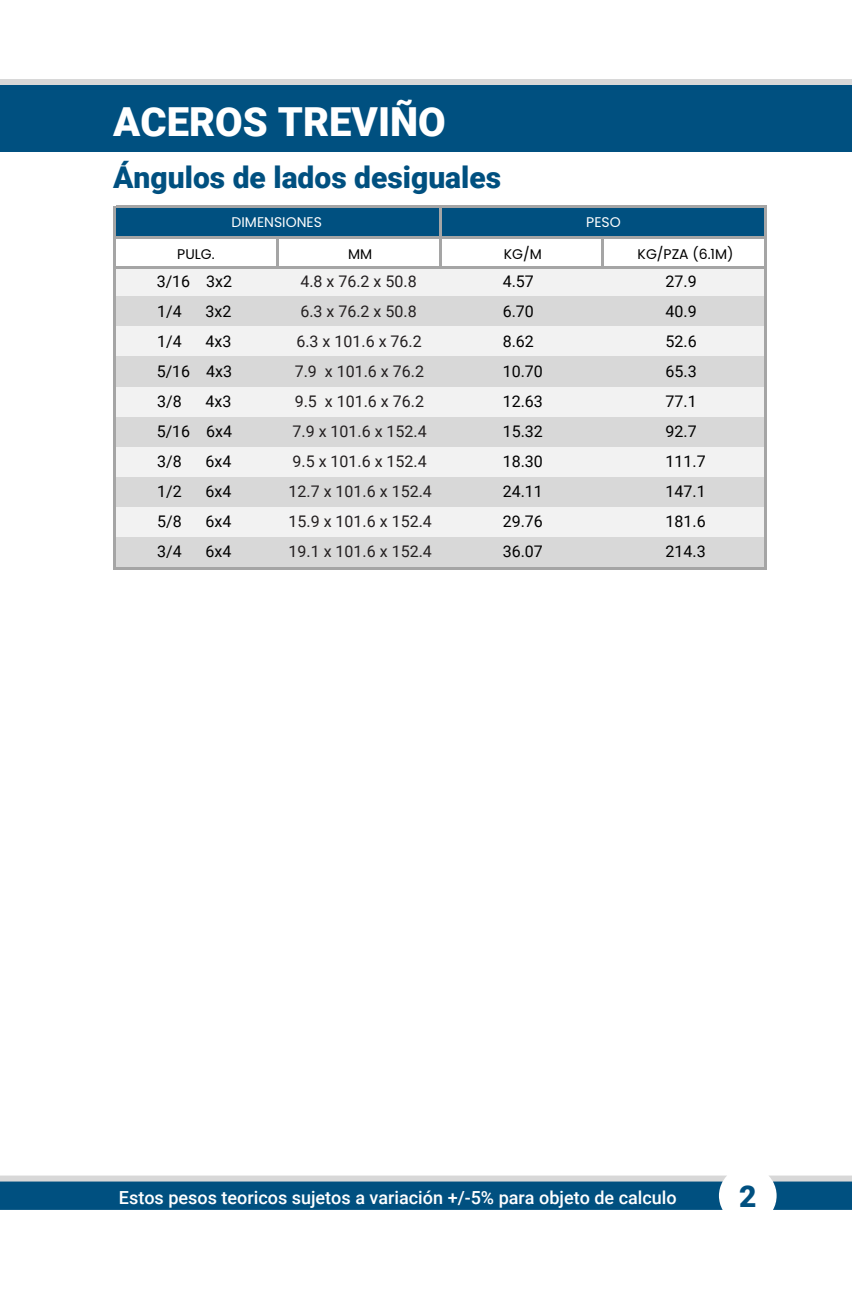
<style>
.page{position:relative;width:852px;height:1295px;background:#fff}
.page>*{position:absolute;margin:0;border:0;box-sizing:border-box;transform-origin:0 0}
.t1{font:900 40px "Roboto";color:#fff}
.t2{font:900 30px "Roboto";color:#005080}
.t3{font:500 18px "Roboto";color:#fff}
.t4{font:16px/30px "Roboto";color:#000}
.t5{font:16px/30px "Roboto";color:#231f20;text-align:center}
.t6{font:14px "Poppins";color:#000}
.t7{font:14px "Poppins";color:#fefefe}
</style>
<div class="page">
<svg style="left:0;top:1175px;width:852px;height:35px;background:#377398"></svg>
<div style="left:0;top:79px;width:852px;height:67px;background:#d8d8d8"></div>
<div style="left:0;top:85px;width:852px;height:67px;background:#005080"></div>
<div style="left:113px;top:207px;width:653px;height:32px;background:#005080"></div>
<div style="left:113px;top:267px;width:653px;height:32px;background:#f2f2f2"></div>
<div style="left:113px;top:297px;width:653px;height:32px;background:#d8d8d8"></div>
<div style="left:113px;top:327px;width:653px;height:32px;background:#f2f2f2"></div>
<div style="left:113px;top:357px;width:653px;height:32px;background:#d8d8d8"></div>
<div style="left:113px;top:387px;width:653px;height:32px;background:#f2f2f2"></div>
<div style="left:113px;top:417px;width:653px;height:32px;background:#d8d8d8"></div>
<div style="left:113px;top:447px;width:653px;height:32px;background:#f2f2f2"></div>
<div style="left:113px;top:477px;width:653px;height:32px;background:#d8d8d8"></div>
<div style="left:113px;top:507px;width:653px;height:32px;background:#f2f2f2"></div>
<div style="left:113px;top:537px;width:653px;height:32px;background:#d8d8d8"></div>
<hr style="left:113px;top:206px;width:3px;height:363px;background:#a5a5a5">
<hr style="left:764px;top:206px;width:2px;height:363px;background:#a5a5a5">
<hr style="left:276px;top:239px;width:3px;height:28px;background:#a5a5a5">
<hr style="left:439px;top:207px;width:2px;height:61px;background:#a5a5a5">
<hr style="left:601px;top:239px;width:3px;height:28px;background:#a5a5a5">
<hr style="left:116px;top:237px;width:648px;height:2px;background:#a5a5a5">
<hr style="left:116px;top:267px;width:650px;height:2px;background:#a5a5a5">
<hr style="left:116px;top:567px;width:650px;height:2px;background:#a5a5a5">
<hr style="left:116px;top:206px;width:650px;height:2px;background:#a5a5a5">
<h1 class="t1" style="left:113px;top:93px;width:334px">ACEROS TREVIÑO</h1>
<h2 class="t2" style="left:113px;top:157px;width:389px">Ángulos de lados desiguales</h2>
<p class="t7" style="left:231px;top:214px;width:92px">DIMENSIONES</p>
<p class="t7" style="left:586px;top:214px;width:36px">PESO</p>
<p class="t6" style="left:177px;top:246px;width:39px">PULG.</p>
<p class="t6" style="left:348px;top:246px;width:26px">MM</p>
<p class="t6" style="left:504px;top:246px;width:39px">KG/M</p>
<p class="t6" style="left:637px;top:246px;width:97px">KG/PZA (6.1M)</p>
<p class="t4" style="left:157px;top:266px;width:77px">3/16 3x2<br>1/4</p>
<p class="t4" style="left:205px;top:296px;width:27px">3x2</p>
<p class="t4" style="left:157px;top:326px;width:77px;text-align:justify;text-indent:49px">4x3<br>5/16 4x3<br>3/8</p>
<p class="t4" style="left:157px;top:326px;width:26px">1/4</p>
<p class="t4" style="left:157px;top:386px;width:77px;text-align:justify;text-indent:49px">4x3<br>5/16 6x4<br>3/8</p>
<p class="t4" style="left:205px;top:446px;width:27px">6x4</p>
<p class="t4" style="left:157px;top:476px;width:26px">1/2</p>
<p class="t4" style="left:205px;top:476px;width:27px">6x4</p>
<p class="t4" style="left:157px;top:506px;width:26px">5/8</p>
<p class="t4" style="left:205px;top:506px;width:27px">6x4</p>
<p class="t4" style="left:157px;top:536px;width:26px">3/4</p>
<p class="t4" style="left:205px;top:536px;width:27px">6x4</p>
<p class="t5" style="left:288px;top:266px;width:145px">4.8 x 76.2 x 50.8<br>6.3 x 76.2 x 50.8<br>6.3 x 101.6 x 76.2<br>7.9 x 101.6 x 76.2<br>9.5 x 101.6 x 76.2<br>7.9 x 101.6 x 152.4<br>9.5 x 101.6 x 152.4<br>12.7 x 101.6 x 152.4<br>15.9 x 101.6 x 152.4<br>19.1 x 101.6 x 152.4</p>
<p class="t4" style="left:503px;top:266px;width:42px">4.57<br>6.70<br>8.62<br>10.70<br>12.63<br>15.32<br>18.30<br>24.11<br>29.76<br>36.07</p>
<p class="t4" style="left:665px;top:266px;width:42px">27.9<br>40.9<br>52.6<br>65.3<br>77.1<br>92.7<br>111.7<br>147.1<br>181.6<br>214.3</p>
<p class="t3" style="left:119px;top:1184px;width:559px">Estos pesos teoricos sujetos a variación +/-5% para objeto de calculo</p>
<h2 class="t2" style="left:739px;top:1174px;width:19px">2</h2>
</div>
